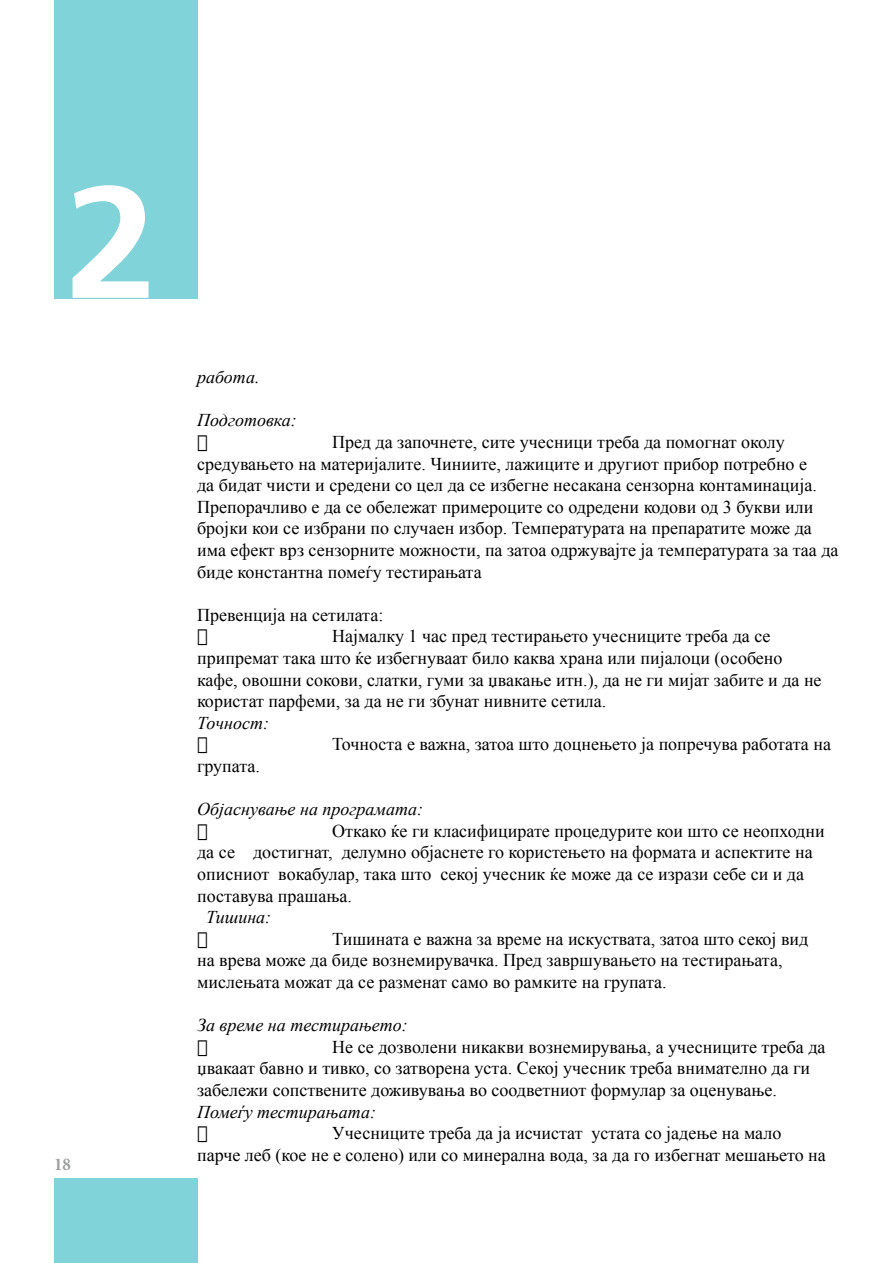
<style>
.page{position:relative;width:893px;height:1263px;background:#fff}
.page>*{position:absolute;margin:0;border:0;box-sizing:border-box;transform-origin:0 0}
.t1{font:148.2px "Charcoal CY";color:#fff}
.t2{font:18px/21.6px "Times New Roman";color:#000}
.t3{font:italic 18px "Times New Roman";color:#000}
.t4{font:18px "Symbol";color:#000}
.t5{font:700 condensed 18px "Minion Pro";color:#9c9e9f}
</style>
<div class="page">
<div style="left:54px;top:1179px;width:143px;height:84px;background:#80d3d9"></div>
<div style="left:54px;top:0;width:143px;height:298px;background:#80d3d9"></div>
<h1 class="t1" style="left:67px;top:150px;width:90px">2</h1>
<p class="t5" style="left:54px;top:1152px;width:18px">18</p>
<p class="t3" style="left:197px;top:365px;width:64px">работа.</p>
<p class="t3" style="left:197px;top:408px;width:101px">Подготовка:</p>
<p class="t4" style="left:197px;top:433px;width:12px">•</p>
<p class="t2" style="left:197px;top:431px;width:643px;text-indent:135px">Пред да започнете, сите учесници треба да помогнат околу средувањето на материјалите. Чиниите, лажиците и другиот прибор потребно е<br>да бидат чисти и средени со цел да се избегне несакана сензорна контаминација.<br>Препорачливо е да се обележат примероците со одредени кодови од 3 букви или бројки кои се избрани по случаен избор. Температурата на препаратите може да има ефект врз сензорните можности, па затоа одржувајте ја температурата за таа да биде константна помеѓу тестирањата</p>
<p class="t2" style="left:197px;top:604px;width:188px">Превенција на сетилата:</p>
<p class="t4" style="left:197px;top:627px;width:12px">•</p>
<p class="t2" style="left:197px;top:625px;width:626px;text-indent:135px">Најмалку 1 час пред тестирањето учесниците треба да се припремат така што ќе избегнуваат било каква храна или пијалоци (особено кафе, овошни сокови, слатки, гуми за џвакање итн.), да не ги мијат забите и да не користат парфеми, за да не ги збунат нивните сетила.</p>
<p class="t3" style="left:197px;top:710px;width:73px">Точност:</p>
<p class="t4" style="left:197px;top:735px;width:12px">•</p>
<p class="t2" style="left:332px;top:733px;width:500px">Точноста е важна, затоа што доцнењето ја попречува работата на</p>
<p class="t2" style="left:197px;top:755px;width:64px">групата.</p>
<p class="t3" style="left:197px;top:797px;width:228px">Објаснување на програмата:</p>
<p class="t4" style="left:197px;top:822px;width:12px">•</p>
<p class="t2" style="left:197px;top:820px;width:629px;text-indent:135px">Откако ќе ги класифицирате процедурите кои што се неопходни да се достигнат, делумно објаснете го користењето на формата и аспектите на описниот вокабулар, така што секој учесник ќе може да се изрази себе си и да поставува прашања.</p>
<p class="t3" style="left:206px;top:905px;width:67px">Тишина:</p>
<p class="t4" style="left:197px;top:930px;width:12px">•</p>
<p class="t2" style="left:197px;top:928px;width:613px;text-indent:135px">Тишината е важна за време на искуствата, затоа што секој вид на врева може да биде вознемирувачка. Пред завршувањето на тестирањата, мислењата можат да се разменат само во рамките на групата.</p>
<p class="t3" style="left:197px;top:1013px;width:212px">За време на тестирањето:</p>
<p class="t4" style="left:197px;top:1038px;width:12px">•</p>
<p class="t2" style="left:197px;top:1036px;width:630px;text-indent:135px">Не се дозволени никакви вознемирувања, а учесниците треба да џвакаат бавно и тивко, со затворена уста. Секој учесник треба внимателно да ги забележи сопствените доживувања во соодветниот формулар за оценување.</p>
<p class="t3" style="left:197px;top:1099px;width:180px">Помеѓу тестирањата:</p>
<p class="t4" style="left:197px;top:1124px;width:12px">•</p>
<p class="t2" style="left:197px;top:1122px;width:630px;text-indent:135px">Учесниците треба да ја исчистат устата со јадење на мало парче леб (кое не е солено) или со минерална вода, за да го избегнат мешањето на</p>
</div>
